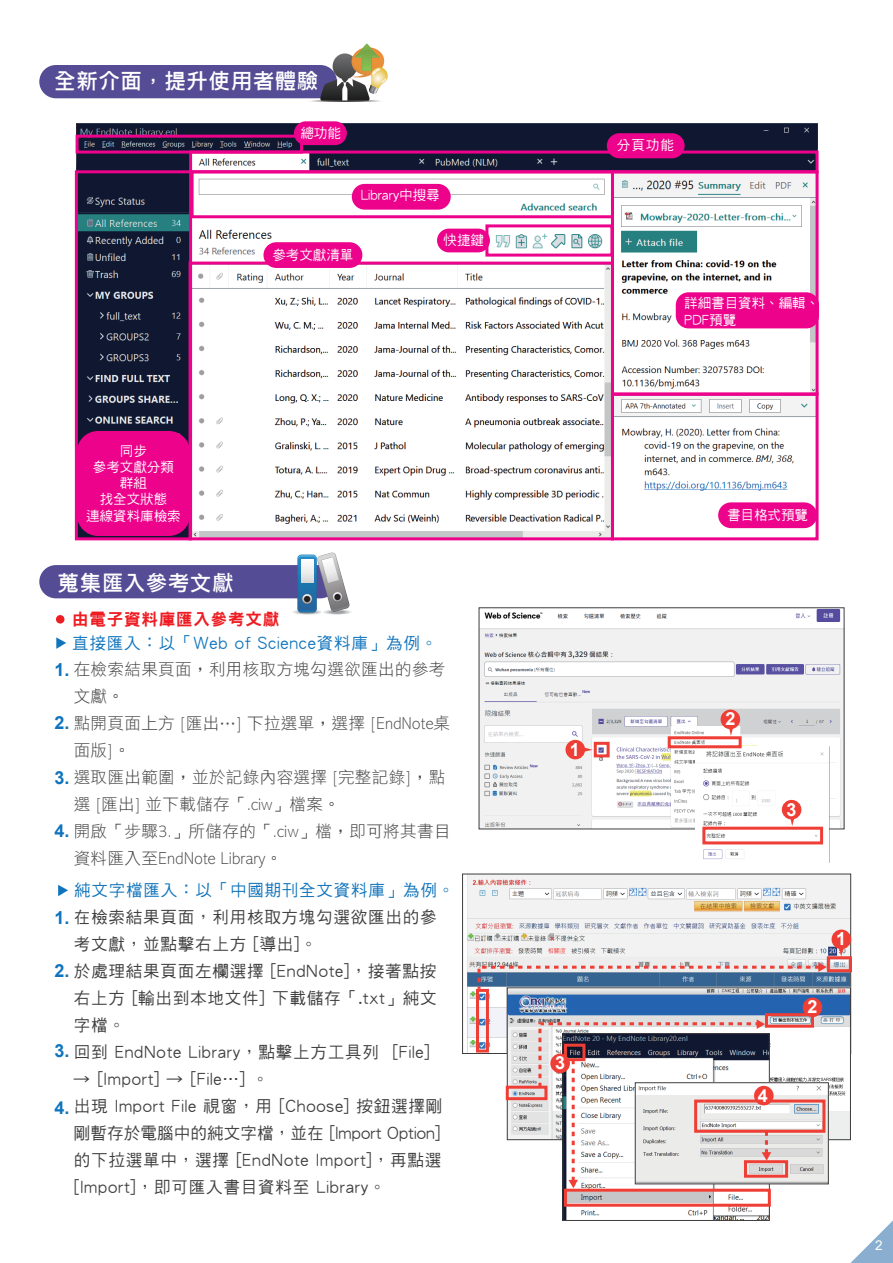
<style>
.page{position:relative;width:893px;height:1263px;background:#fff}
.page>*{position:absolute;margin:0;border:0;box-sizing:border-box;transform-origin:0 0}
.t1{font:21px "DF Li Hei W5 WINP BF";letter-spacing:.05em;color:#fff}
.t2{font:700 18px "Arial";color:#1074bc}
.t3{font:700 18px "Arial";color:#fff}
.t4{font:16.5px/27px "DF Hei W5 WINP BF";letter-spacing:.05em;color:#3e3e3f}
.t5{font:16.5px/27px "DF Li Hei Lt HK BF";letter-spacing:.025em;color:#3e3e3f}
.t6{font:16.5px "DF Hei W5 WINP BF";letter-spacing:.05em;color:#1074bc}
.t7{font:16.5px "DFN Hei W9 WINP BF";letter-spacing:.05em;color:#ee1d23}
.t8{font:13.5px/16.2px "DF Hei W5 WINP BF";color:#fff;text-align:center}
.t9{font:13.5px "Arial";color:#fff}
.s1{font-family:"Arial";font-weight:700;font-size:18px;color:#1074bc}
</style>
<div class="page">
<svg style="left:850px;top:1220px;width:43px;height:43px"></svg>
<div style="left:39px;top:65px;width:298px;height:33px;background:#554c96;border-radius:17px"></div>
<svg style="left:305px;top:44px;width:83px;height:58px"></svg>
<img style="left:76px;top:123px;width:741px;height:413px">
<div style="left:39px;top:565px;width:298px;height:33px;background:#554c96;border-radius:17px"></div>
<svg style="left:290px;top:552px;width:61px;height:63px"></svg>
<svg style="left:56px;top:637px;width:10px;height:12px"></svg>
<svg style="left:58px;top:885px;width:10px;height:11px"></svg>
<div style="left:56px;top:615px;width:8px;height:8px;background:#ee1d23;border-radius:50%"></div>
<img style="left:481px;top:610px;width:361px;height:217px">
<img style="left:696px;top:747px;width:133px;height:113px">
<img style="left:467px;top:876px;width:382px;height:176px">
<img style="left:509px;top:990px;width:340px;height:148px">
<img style="left:565px;top:1188px;width:202px;height:31px">
<img style="left:771px;top:1084px;width:55px;height:98px">
<div style="left:76px;top:135px;width:227px;height:19px;border:3px solid #ed028c"></div>
<div style="left:75px;top:170px;width:117px;height:370px;border:3px solid #ed028c"></div>
<div style="left:189px;top:151px;width:630px;height:22px;border:3px solid #ed028c"></div>
<div style="left:485px;top:224px;width:128px;height:33px;border:3px solid #ed028c"></div>
<div style="left:189px;top:262px;width:425px;height:278px;border:3px solid #ed028c"></div>
<div style="left:611px;top:170px;width:208px;height:226px;border:3px solid #ed028c"></div>
<div style="left:611px;top:393px;width:208px;height:147px;border:3px solid #ed028c"></div>
<div style="left:437px;top:229px;width:53px;height:23px;background:#ed028c;border-radius:12px"></div>
<div style="left:77px;top:431px;width:113px;height:105px;background:#ed028c;border-radius:21px"></div>
<div style="left:263px;top:242px;width:99px;height:26px;background:#ed028c;border-radius:13px"></div>
<div style="left:352px;top:184px;width:99px;height:26px;background:#ed028c;border-radius:13px"></div>
<div style="left:718px;top:502px;width:99px;height:26px;background:#ed028c;border-radius:13px"></div>
<div style="left:294px;top:121px;width:53px;height:24px;background:#ed028c;border-radius:12px"></div>
<div style="left:607px;top:133px;width:78px;height:25px;background:#ed028c;border-radius:13px"></div>
<div style="left:191px;top:170px;width:423px;height:48px;border:3px solid #ed028c"></div>
<div style="left:676px;top:292px;width:143px;height:36px;background:#ed028c;border-radius:13px"></div>
<div style="left:721px;top:710px;width:19px;height:19px;background:#ee3e35;border-radius:50%"></div>
<svg style="left:729px;top:729px;width:4px;height:7px"></svg>
<div style="left:803px;top:997px;width:19px;height:20px;background:#ee3e35;border-radius:50%"></div>
<div style="left:565px;top:740px;width:20px;height:19px;background:#ee3e35;border-radius:50%"></div>
<svg style="left:584px;top:748px;width:9px;height:4px"></svg>
<div style="left:831px;top:929px;width:20px;height:20px;background:#ee3e35;border-radius:50%"></div>
<svg style="left:839px;top:949px;width:4px;height:7px"></svg>
<div style="left:782px;top:800px;width:19px;height:19px;background:#ee3e35;border-radius:50%"></div>
<svg style="left:790px;top:819px;width:4px;height:7px"></svg>
<div style="left:668px;top:736px;width:74px;height:12px;border:3px solid #ee3e35"></div>
<div style="left:594px;top:742px;width:16px;height:15px;border:3px solid #ee3e35"></div>
<div style="left:702px;top:827px;width:121px;height:17px;border:3px solid #ee3e35"></div>
<div style="left:476px;top:989px;width:13px;height:63px;border:3px solid #ee3e35"></div>
<div style="left:827px;top:956px;width:25px;height:16px;border:3px solid #ee3e35"></div>
<div style="left:506px;top:1086px;width:41px;height:14px;border:3px solid #ee3e35"></div>
<div style="left:765px;top:1013px;width:49px;height:15px;border:3px solid #ee3e35"></div>
<div style="left:564px;top:1189px;width:207px;height:18px;border:3px solid #ee3e35"></div>
<div style="left:694px;top:1099px;width:131px;height:34px;border:3px solid #ee3e35"></div>
<div style="left:744px;top:1160px;width:44px;height:18px;border:3px solid #ee3e35"></div>
<svg style="left:476px;top:962px;width:351px;height:30px"></svg>
<svg style="left:537px;top:1019px;width:234px;height:169px"></svg>
<div style="left:754px;top:1086px;width:20px;height:19px;background:#ee3e35;border-radius:50%"></div>
<p class="t1" style="left:55px;top:70px;width:265px">全新介面，提升使用者體驗</p>
<p class="t8" style="left:86px;top:443px;width:96px">同步<br>參考文獻分類群組<br>找全文狀態<br>連線資料庫檢索</p>
<p class="t8" style="left:300px;top:125px;width:42px">總功能</p>
<p class="t8" style="left:361px;top:187px;width:81px">Library中搜尋</p>
<p class="t8" style="left:272px;top:247px;width:82px">參考文獻清單</p>
<p class="t8" style="left:443px;top:232px;width:42px">快捷鍵</p>
<p class="t1" style="left:58px;top:572px;width:177px">蒐集匯入參考文獻</p>
<p class="t7" style="left:72px;top:610px;width:209px">由電子資料庫匯入參考文獻</p>
<p class="t6" style="left:72px;top:635px;width:367px">直接匯入：以「Web of Science資料庫」為例。</p>
<p class="t5" style="left:74px;top:656px;width:373px">在檢索結果頁面，利用核取方塊勾選欲匯出的參考文獻。</p>
<p class="t5" style="left:74px;top:710px;width:378px;text-indent:-19px"><span class="s1">2.</span> 點開頁面上方 [匯出…] 下拉選單，選擇 [EndNote桌面版]。<br>選取匯出範圍，並於記錄內容選擇 [完整記錄]，點選 [匯出] 並下載儲存「.ciw」檔案。</p>
<p class="t5" style="left:74px;top:818px;width:378px;text-indent:-19px"><span class="s1">4.</span> 開啟「步驟3.」所儲存的「.ciw」檔，即可將其書目資料匯入至EndNote Library。</p>
<p class="t2" style="left:55px;top:657px;width:17px">1.</p>
<p class="t2" style="left:55px;top:765px;width:17px">3.</p>
<p class="t6" style="left:74px;top:882px;width:382px">純文字檔匯入：以「中國期刊全文資料庫」為例。</p>
<p class="t4" style="left:74px;top:903px;width:364px">在檢索結果頁面，利用核取方塊勾選欲匯出的參考文獻，並點擊右上方 [導出]。</p>
<p class="t4" style="left:74px;top:957px;width:364px;text-align:justify;text-indent:-19px"><span class="s1">2.</span> 於處理結果頁面左欄選擇 [EndNote]，接著點按右上方 [輸出到本地文件] 下載儲存「.txt」純文字檔。</p>
<p class="t4" style="left:55px;top:1038px;width:377px"><span class="s1">3.</span> 回到 EndNote Library，點擊上方工具列 [File]</p>
<p class="t4" style="left:74px;top:1065px;width:370px">→ [Import] → [File…] 。<br>出現 Import File 視窗，用 [Choose] 按鈕選擇剛剛暫存於電腦中的純文字檔，並在 [Import Option]的下拉選單中，選擇 [EndNote Import]，再點選[Import]，即可匯入書目資料至 Library。</p>
<p class="t2" style="left:55px;top:905px;width:17px">1.</p>
<p class="t2" style="left:55px;top:1095px;width:17px">4.</p>
<p class="t8" style="left:617px;top:137px;width:59px">分頁功能</p>
<p class="t8" style="left:684px;top:295px;width:136px;text-align:left">詳細書目資料、編輯、<br>PDF預覽</p>
<p class="t8" style="left:727px;top:507px;width:82px">書目格式預覽</p>
<p class="t3" style="left:570px;top:736px;width:12px">1</p>
<p class="t3" style="left:555px;top:1050px;width:12px">3</p>
<p class="t3" style="left:725px;top:706px;width:12px">2</p>
<p class="t3" style="left:787px;top:796px;width:12px">3</p>
<p class="t3" style="left:758px;top:1082px;width:12px">4</p>
<p class="t3" style="left:836px;top:926px;width:12px">1</p>
<p class="t3" style="left:807px;top:994px;width:12px">2</p>
<p class="t9" style="left:875px;top:1235px;width:9px">2</p>
</div>
